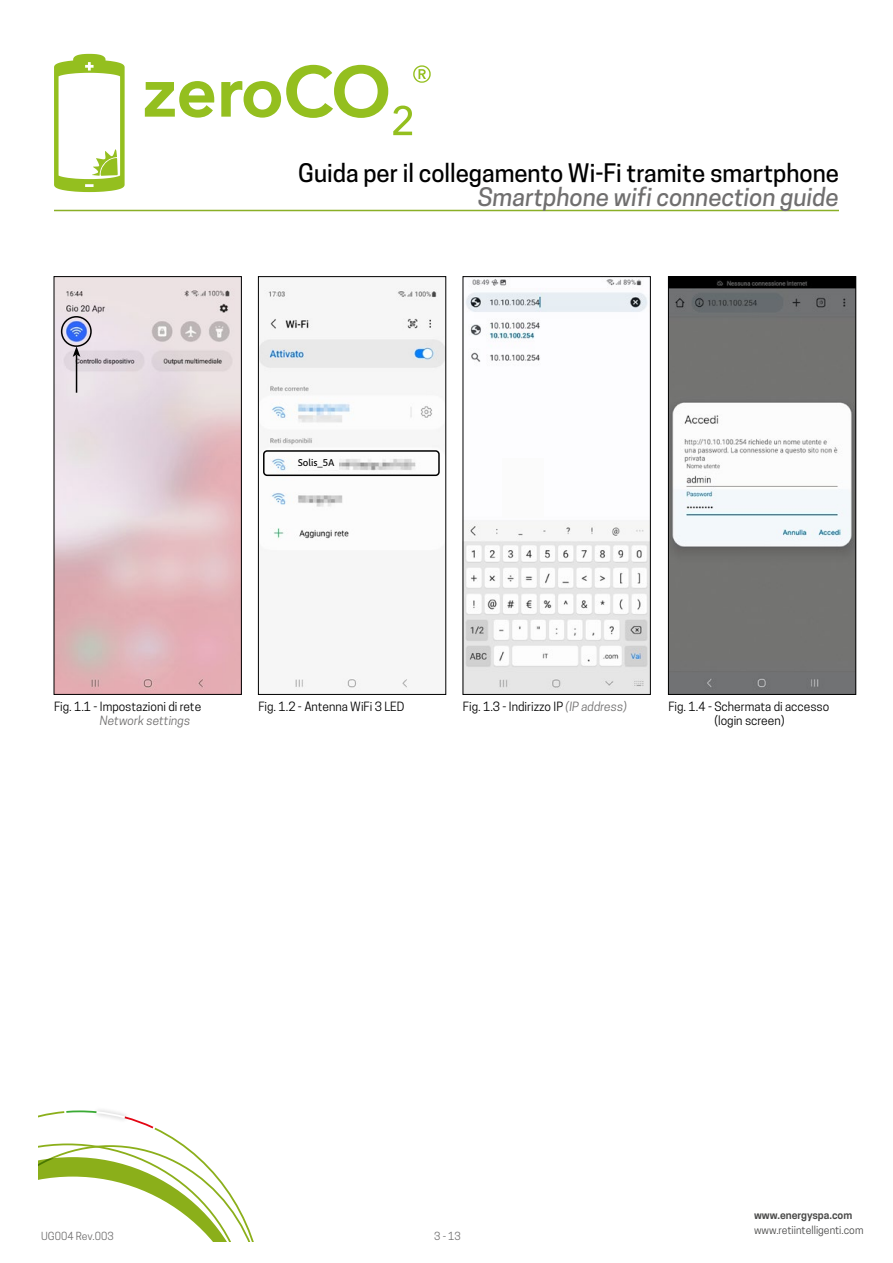
<style>
.page{position:relative;width:893px;height:1263px;background:#fff}
.page>*{position:absolute;margin:0;border:0;box-sizing:border-box;transform-origin:0 0}
.t1{font:500 24px "Cooper Hewitt";color:#000}
.t2{font:italic 500 24px "Cooper Hewitt";color:#706f6f}
.t3{font:12px/14.4px "Cooper Hewitt";color:#000;text-align:center}
.t4{font:italic 12px "Cooper Hewitt";color:#706f6f}
.t5{font:10.5px "Cooper Hewitt";color:#4a4a49}
.t6{font:600 10.5px "Cooper Hewitt";color:#4a4a49}
.t7{font:10.5px "Cooper Hewitt";color:#706f6f}
.t8{font:10.5px "Depot New";color:#000}
.s1{font-style:italic;color:#706f6f}
</style>
<div class="page">
<svg style="left:39px;top:1110px;width:215px;height:131px"></svg>
<hr style="left:54px;top:210px;width:785px;height:1px;background:#8aaf26">
<svg style="left:54px;top:53px;width:377px;height:139px"></svg>
<img style="left:56px;top:278px;width:184px;height:415px">
<div style="left:61px;top:316px;width:31px;height:31px;border:2px solid #000;border-radius:50%"></div>
<hr style="left:76px;top:354px;width:1px;height:39px;background:#000">
<svg style="left:73px;top:346px;width:7px;height:11px"></svg>
<div style="left:54px;top:276px;width:188px;height:419px;border:1px solid #000"></div>
<img style="left:260px;top:288px;width:184px;height:403px">
<div style="left:263px;top:450px;width:177px;height:26px;border:2px solid #000;border-radius:3px"></div>
<div style="left:258px;top:276px;width:188px;height:419px;border:1px solid #000"></div>
<div style="left:298px;top:458px;width:41px;height:11px;background:#fbfbfb"></div>
<img style="left:465px;top:279px;width:184px;height:414px">
<div style="left:463px;top:276px;width:188px;height:419px;border:1px solid #000"></div>
<div style="left:502px;top:458px;width:42px;height:59px;background:#fbfbfb"></div>
<img style="left:670px;top:278px;width:184px;height:415px">
<div style="left:668px;top:276px;width:188px;height:419px;border:1px solid #000"></div>
<h1 class="t1" style="left:298px;top:159px;width:542px">Guida per il collegamento Wi-Fi tramite smartphone</h1>
<h1 class="t2" style="left:478px;top:183px;width:362px">Smartphone wifi connection guide</h1>
<p class="t8" style="left:298px;top:456px;width:38px">Solis_5A</p>
<p class="t3" style="left:54px;top:699px;width:149px">Fig. 1.1 - Impostazioni di rete</p>
<p class="t4" style="left:100px;top:714px;width:92px">Network settings</p>
<p class="t3" style="left:258px;top:699px;width:148px">Fig. 1.2 - Antenna WiFi 3 LED</p>
<p class="t3" style="left:463px;top:699px;width:166px">Fig. 1.3 - Indirizzo IP <span class="s1">(IP address)</span></p>
<p class="t3" style="left:668px;top:699px;width:162px">Fig. 1.4 - Schermata di accesso (login screen)</p>
<p class="t7" style="left:41px;top:1230px;width:74px">UG004 Rev.003</p>
<p class="t7" style="left:434px;top:1230px;width:28px">3 - 13</p>
<p class="t6" style="left:754px;top:1209px;width:100px">www.energyspa.com</p>
<p class="t5" style="left:754px;top:1224px;width:111px">www.retiintelligenti.com</p>
</div>
